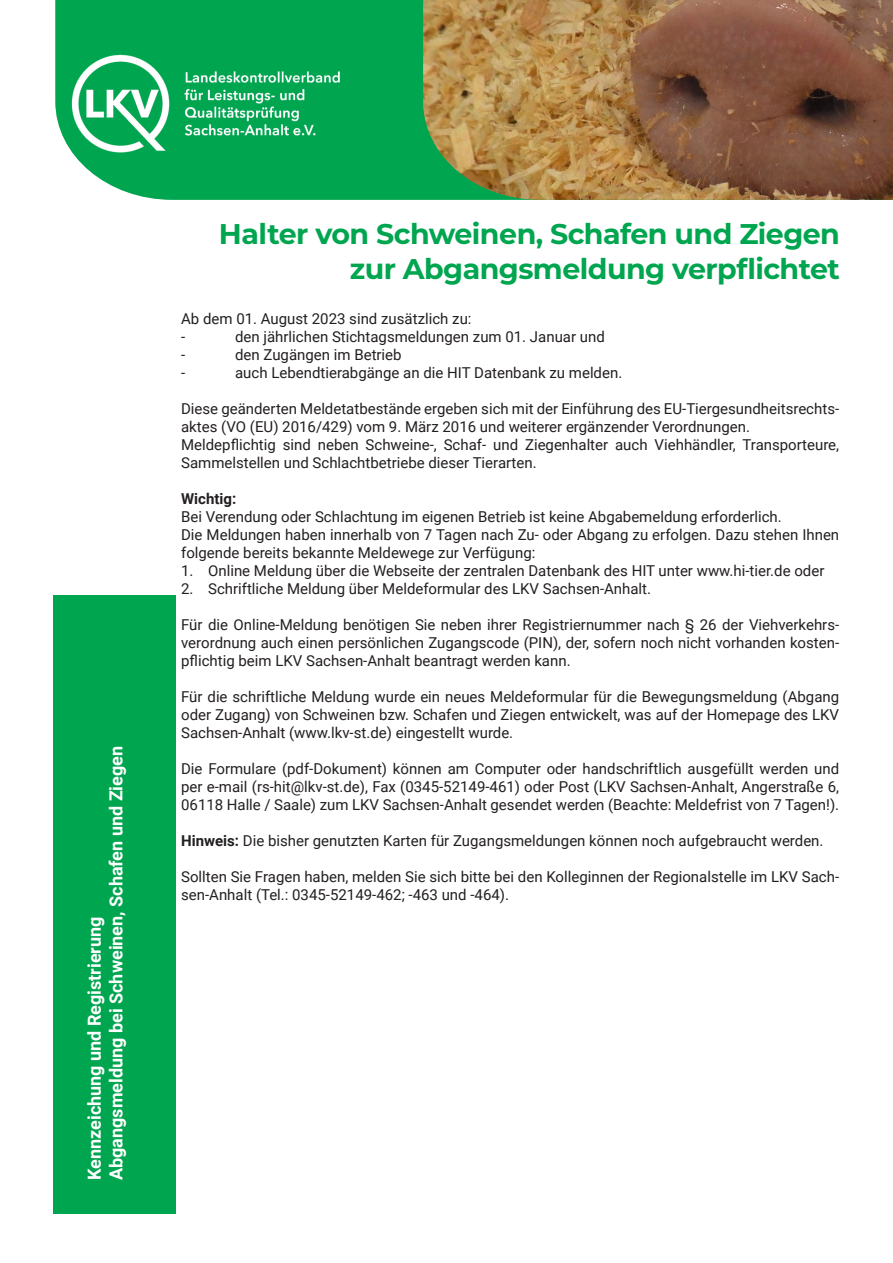
<style>
.page{position:relative;width:893px;height:1263px;background:#fff}
.page>*{position:absolute;margin:0;border:0;box-sizing:border-box;transform-origin:0 0}
.t1{font:700 28.5px/34.2px "Montserrat";letter-spacing:-.02em;color:#00a54f;text-align:right}
.t2{font:700 18px "Roboto";color:#fff}
.t3{font:15px/18px "Roboto";color:#231f20}
.t4{font:700 15px "Roboto";color:#231f20}
.s1{font-weight:700}
</style>
<div class="page">
<svg style="left:55px;top:0;width:368px;height:200px;background:#16ac5e"></svg>
<img style="left:423px;top:0;width:470px;height:200px">
<div style="left:53px;top:595px;width:122px;height:619px;background:#00a54f"></div>
<img style="left:55px;top:17px;width:369px;height:173px">
<p class="t2" style="left:103px;top:1180px;width:436px;rotate:-90deg">Abgangsmeldung bei Schweinen, Schafen und Ziegen</p>
<p class="t2" style="left:82px;top:1180px;width:265px;rotate:-90deg">Kennzeichung und Registrierung</p>
<p class="t1" style="left:219px;top:216px;width:622px">Halter von Schweinen, Schafen und Ziegen zur Abgangsmeldung verpflichtet</p>
<p class="t3" style="left:181px;top:309px;width:292px">Ab dem 01. August 2023 sind zusätzlich zu:</p>
<p class="t3" style="left:181px;top:327px;width:6px">-</p>
<p class="t3" style="left:235px;top:327px;width:371px">den jährlichen Stichtagsmeldungen zum 01. Januar und</p>
<p class="t3" style="left:181px;top:345px;width:6px">-</p>
<p class="t3" style="left:235px;top:345px;width:168px">den Zugängen im Betrieb</p>
<p class="t3" style="left:181px;top:363px;width:6px">-</p>
<p class="t3" style="left:235px;top:363px;width:389px">auch Lebendtierabgänge an die HIT Datenbank zu melden.</p>
<p class="t3" style="left:181px;top:399px;width:659px">Diese geänderten Meldetatbestände ergeben sich mit der Einführung des EU-Tiergesundheitsrechts&shy;aktes (VO (EU) 2016/429) vom 9. März 2016 und weiterer ergänzender Verordnungen.</p>
<p class="t3" style="left:181px;top:435px;width:659px">Meldepflichtig sind neben Schweine-, Schaf- und Ziegenhalter auch Viehhändler, Transporteure,<br>Sammelstellen und Schlachtbetriebe dieser Tierarten.</p>
<p class="t4" style="left:181px;top:488px;width:57px">Wichtig:</p>
<p class="t3" style="left:181px;top:507px;width:602px">Bei Verendung oder Schlachtung im eigenen Betrieb ist keine Abgabemeldung erforderlich.</p>
<p class="t3" style="left:181px;top:525px;width:660px">Die Meldungen haben innerhalb von 7 Tagen nach Zu- oder Abgang zu erfolgen. Dazu stehen Ihnen folgende bereits bekannte Meldewege zur Verfügung:</p>
<p class="t3" style="left:181px;top:561px;width:645px">1. Online Meldung über die Webseite der zentralen Datenbank des HIT unter www.hi-tier.de oder</p>
<p class="t3" style="left:181px;top:579px;width:471px">2. Schriftliche Meldung über Meldeformular des LKV Sachsen-Anhalt.</p>
<p class="t3" style="left:181px;top:615px;width:659px;text-align:justify">Für die Online-Meldung benötigen Sie neben ihrer Registriernummer nach § 26 der Viehverkehrs&shy;verordnung auch einen persönlichen Zugangscode (PIN), der, sofern noch nicht vorhanden kosten&shy;pflichtig beim LKV Sachsen-Anhalt beantragt werden kann.</p>
<p class="t3" style="left:181px;top:687px;width:659px;text-align:justify">Für die schriftliche Meldung wurde ein neues Meldeformular für die Bewegungsmeldung (Abgang oder Zugang) von Schweinen bzw. Schafen und Ziegen entwickelt, was auf der Homepage des LKV Sachsen-Anhalt (www.lkv-st.de) eingestellt wurde.</p>
<p class="t3" style="left:181px;top:759px;width:659px;text-align:justify">Die Formulare (pdf-Dokument) können am Computer oder handschriftlich ausgefüllt werden und per e-mail (rs-hit@lkv-st.de), Fax (0345-52149-461) oder Post (LKV Sachsen-Anhalt, Angerstraße 6, 06118 Halle / Saale) zum LKV Sachsen-Anhalt gesendet werden (Beachte: Meldefrist von 7 Tagen!).</p>
<p class="t3" style="left:181px;top:831px;width:644px"><span class="s1">Hinweis:</span> Die bisher genutzten Karten für Zugangsmeldungen können noch aufgebraucht werden.</p>
<p class="t3" style="left:181px;top:867px;width:659px">Sollten Sie Fragen haben, melden Sie sich bitte bei den Kolleginnen der Regionalstelle im LKV Sach&shy;sen-Anhalt (Tel.: 0345-52149-462; -463 und -464).</p>
</div>
